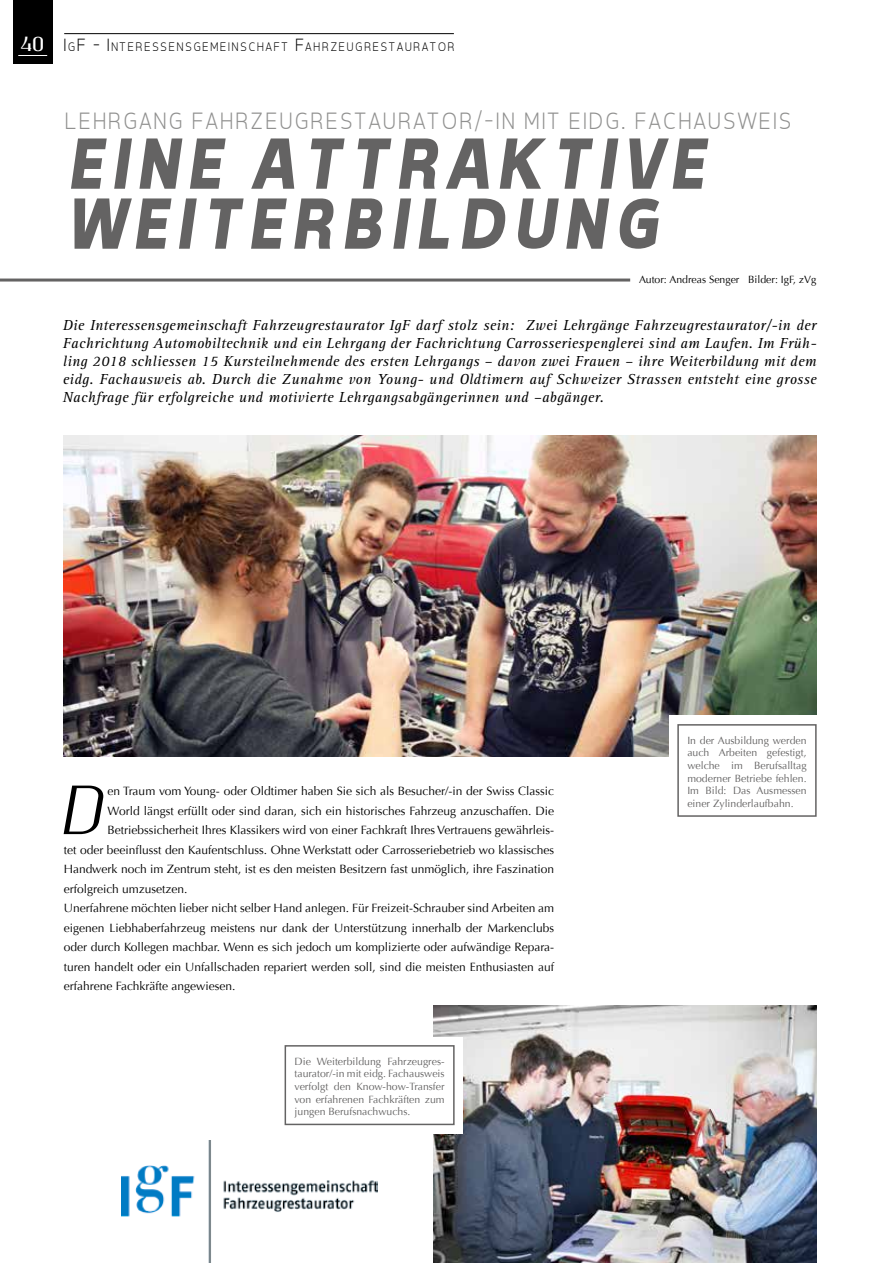
<style>
.page{position:relative;width:893px;height:1263px;background:#fff}
.page>*{position:absolute;margin:0;border:0;box-sizing:border-box;transform-origin:0 0}
.t1{font:italic 700 73.5px/60px "Tepeno Sans";letter-spacing:.1em;color:#646363}
.t2{font:italic 61.2px "Resagnicto";color:#000}
.t3{font:300 24px "Tepeno Sans";letter-spacing:.1em;color:#90908f}
.t4{font:italic 15px/18px "Agfa Rotis Serif";letter-spacing:.02em;color:#000;text-align:justify}
.t5{font:300 12.6px "Tepeno Sans";letter-spacing:.145em;color:#000}
.t6{font:12px "Optima";color:#000}
.t7{font:10.5px/12.6px "Optima";color:#646363;text-align:justify}
.t8{font:10.5px "Optima";color:#000}
.s1{font-family:"Resagnicto";font-weight:700;font-size:18px;color:#fff}
.s2{font-size:18px}
</style>
<div class="page">
<img style="left:434px;top:1006px;width:382px;height:257px">
<img style="left:64px;top:436px;width:752px;height:321px">
<hr style="left:0;top:279px;width:630px;height:3px;background:#646363">
<img style="left:121px;top:1141px;width:257px;height:79px">
<img style="left:208px;top:1220px;width:3px;height:43px">
<div style="left:669px;top:716px;width:174px;height:99px;background:#fff"></div>
<div style="left:289px;top:1037px;width:174px;height:97px;background:#fff"></div>
<div style="left:285px;top:1045px;width:170px;height:80px;border:2px solid #646363"></div>
<div style="left:677px;top:724px;width:140px;height:93px;border:2px solid #646363"></div>
<div style="left:13px;top:0;width:40px;height:64px;background:#000"></div>
<svg style="left:18px;top:55px;width:29px;height:1px"></svg>
<hr style="left:64px;top:33px;width:390px;height:1px;background:#000">
<p class="t5" style="left:21px;top:39px;width:435px"><span class="s1">40</span> <span class="s2">I</span>G<span class="s2">F - I</span>NTERESSENSGEMEINSCHAFT <span class="s2">F</span>AHRZEUGRESTAURATOR</p>
<h3 class="t3" style="left:64px;top:106px;width:728px">LEHRGANG FAHRZEUGRESTAURATOR/-IN MIT EIDG. FACHAUSWEIS</h3>
<h1 class="t1" style="left:64px;top:132px;width:639px">EINE ATTRAKTIVE<br>WEITERBILDUNG</h1>
<p class="t8" style="left:639px;top:274px;width:179px">Autor: Andreas Senger Bilder: IgF, zVg</p>
<p class="t4" style="left:63px;top:316px;width:755px">Die Interessensgemeinschaft Fahrzeugrestaurator IgF darf stolz sein: Zwei Lehrgänge Fahrzeugrestaurator/-in der Fachrichtung Automobiltechnik und ein Lehrgang der Fachrichtung Carrosseriespenglerei sind am Laufen. Im Früh&shy;ling 2018 schliessen 15 Kursteilnehmende des ersten Lehrgangs – davon zwei Frauen – ihre Weiterbildung mit dem eidg. Fachausweis ab. Durch die Zunahme von Young- und Oldtimern auf Schweizer Strassen entsteht eine grosse Nachfrage für erfolgreiche und motivierte Lehrgangsabgängerinnen und –abgänger.</p>
<h2 class="t2" style="left:61px;top:772px;width:45px">D</h2>
<p class="t6" style="left:108px;top:784px;width:448px">en Traum vom Young- oder Oldtimer haben Sie sich als Besucher/-in der Swiss Classic</p>
<p class="t6" style="left:108px;top:803px;width:448px">World längst erfüllt oder sind daran, sich ein historisches Fahrzeug anzuschaffen. Die</p>
<p class="t6" style="left:108px;top:823px;width:448px">Betriebssicherheit Ihres Klassikers wird von einer Fachkraft Ihres Vertrauens gewährleis-</p>
<p class="t6" style="left:64px;top:842px;width:492px">tet oder beeinflusst den Kaufentschluss. Ohne Werkstatt oder Carrosseriebetrieb wo klassisches</p>
<p class="t6" style="left:64px;top:862px;width:492px">Handwerk noch im Zentrum steht, ist es den meisten Besitzern fast unmöglich, ihre Faszination</p>
<p class="t6" style="left:64px;top:881px;width:125px">erfolgreich umzusetzen.</p>
<p class="t6" style="left:64px;top:901px;width:492px">Unerfahrene möchten lieber nicht selber Hand anlegen. Für Freizeit-Schrauber sind Arbeiten am</p>
<p class="t6" style="left:64px;top:920px;width:492px">eigenen Liebhaberfahrzeug meistens nur dank der Unterstützung innerhalb der Markenclubs</p>
<p class="t6" style="left:64px;top:940px;width:492px">oder durch Kollegen machbar. Wenn es sich jedoch um komplizierte oder aufwändige Repara-</p>
<p class="t6" style="left:64px;top:959px;width:492px">turen handelt oder ein Unfallschaden repariert werden soll, sind die meisten Enthusiasten auf</p>
<p class="t6" style="left:64px;top:979px;width:173px">erfahrene Fachkräfte angewiesen.</p>
<p class="t7" style="left:295px;top:1055px;width:152px">Die Weiterbildung Fahrzeugres&shy;taurator/-in mit eidg. Fachausweis verfolgt den Know-how-Transfer von erfahrenen Fachkräften zum jungen Berufsnachwuchs.</p>
<p class="t7" style="left:687px;top:734px;width:121px">In der Ausbildung werden auch Arbeiten gefestigt, welche im Berufsalltag moderner Betriebe fehlen.<br>Im Bild: Das Ausmessen einer Zylinderlaufbahn.</p>
</div>
